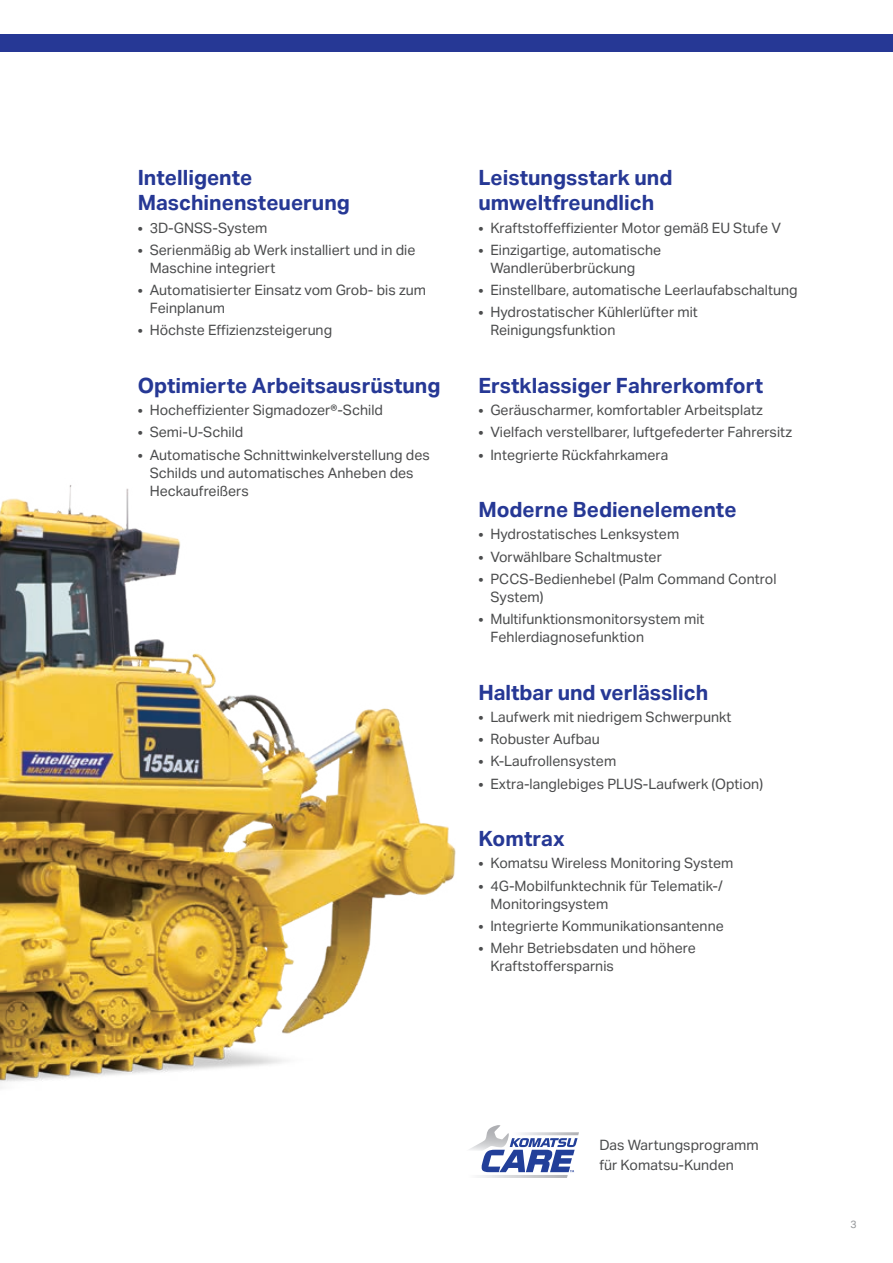
<style>
.page{position:relative;width:893px;height:1263px;background:#fff}
.page>*{position:absolute;margin:0;border:0;box-sizing:border-box;transform-origin:0 0}
.t1{font:700 21px/25.2px "Aktiv Grotesk";color:#263895}
.t2{font:14.25px/18px "Aktiv Grotesk";color:#4b4c4d}
.t3{font:10.5px "Aktiv Grotesk";color:#939598}
</style>
<div class="page">
<svg style="left:469px;top:1125px;width:110px;height:53px"></svg>
<img style="left:0;top:485px;width:456px;height:603px">
<div style="left:0;top:34px;width:893px;height:17px;background:#263895"></div>
<h1 class="t1" style="left:138px;top:165px;width:214px">Intelligente<br>Maschinensteuerung</h1>
<p class="t2" style="left:138px;top:219px;width:131px">• 3D-GNSS-System</p>
<p class="t2" style="left:150px;top:241px;width:267px;text-indent:-12px">• Serienmäßig ab Werk installiert und in die<br>Maschine integriert</p>
<p class="t2" style="left:150px;top:281px;width:278px;text-indent:-12px">• Automatisierter Einsatz vom Grob- bis zum<br>Feinplanum</p>
<p class="t2" style="left:138px;top:321px;width:196px">• Höchste Effizienzsteigerung</p>
<h1 class="t1" style="left:138px;top:373px;width:304px">Optimierte Arbeitsausrüstung</h1>
<p class="t2" style="left:138px;top:401px;width:247px">• Hocheffizienter Sigmadozer®-Schild</p>
<p class="t2" style="left:138px;top:423px;width:107px">• Semi-U-Schild</p>
<p class="t2" style="left:150px;top:446px;width:282px;text-indent:-12px">• Automatische Schnittwinkelverstellung des<br>Schilds und automatisches Anheben des<br>Heckaufreißers</p>
<h1 class="t1" style="left:478px;top:165px;width:196px">Leistungsstark und umweltfreundlich</h1>
<p class="t2" style="left:478px;top:219px;width:304px">• Kraftstoffeffizienter Motor gemäß EU Stufe V</p>
<p class="t2" style="left:490px;top:241px;width:172px;text-indent:-12px">• Einzigartige, automatische<br>Wandlerüberbrückung</p>
<p class="t2" style="left:478px;top:281px;width:321px">• Einstellbare, automatische Leerlaufabschaltung</p>
<p class="t2" style="left:490px;top:303px;width:209px;text-indent:-12px">• Hydrostatischer Kühlerlüfter mit<br>Reinigungsfunktion</p>
<h1 class="t1" style="left:478px;top:373px;width:286px">Erstklassiger Fahrerkomfort</h1>
<p class="t2" style="left:478px;top:401px;width:286px">• Geräuscharmer, komfortabler Arbeitsplatz</p>
<p class="t2" style="left:478px;top:423px;width:315px">• Vielfach verstellbarer, luftgefederter Fahrersitz</p>
<p class="t2" style="left:478px;top:446px;width:192px">• Integrierte Rückfahrkamera</p>
<h1 class="t1" style="left:478px;top:497px;width:260px">Moderne Bedienelemente</h1>
<p class="t2" style="left:478px;top:525px;width:202px">• Hydrostatisches Lenksystem</p>
<p class="t2" style="left:478px;top:548px;width:185px">• Vorwählbare Schaltmuster</p>
<p class="t2" style="left:490px;top:570px;width:288px;text-indent:-12px">• PCCS-Bedienhebel (Palm Command Control<br>System)</p>
<p class="t2" style="left:490px;top:610px;width:216px;text-indent:-12px">• Multifunktionsmonitorsystem mit<br>Fehlerdiagnosefunktion</p>
<h1 class="t1" style="left:478px;top:680px;width:231px">Haltbar und verlässlich</h1>
<p class="t2" style="left:478px;top:708px;width:255px">• Laufwerk mit niedrigem Schwerpunkt</p>
<p class="t2" style="left:478px;top:730px;width:123px">• Robuster Aufbau</p>
<p class="t2" style="left:478px;top:752px;width:139px">• K-Laufrollensystem</p>
<p class="t2" style="left:478px;top:775px;width:286px">• Extra-langlebiges PLUS-Laufwerk (Option)</p>
<h1 class="t1" style="left:478px;top:826px;width:88px">Komtrax</h1>
<p class="t2" style="left:478px;top:854px;width:256px">• Komatsu Wireless Monitoring System</p>
<p class="t2" style="left:490px;top:877px;width:234px;text-indent:-12px">• 4G-Mobilfunktechnik für Telematik-/<br>Monitoringsystem</p>
<p class="t2" style="left:478px;top:917px;width:247px">• Integrierte Kommunikationsantenne</p>
<p class="t2" style="left:490px;top:939px;width:207px;text-indent:-12px">• Mehr Betriebsdaten und höhere<br>Kraftstoffersparnis</p>
<p class="t2" style="left:599px;top:1136px;width:161px;line-height:19.5px">Das Wartungsprogramm für Komatsu-Kunden</p>
<p class="t3" style="left:850px;top:1218px;width:8px">3</p>
</div>
